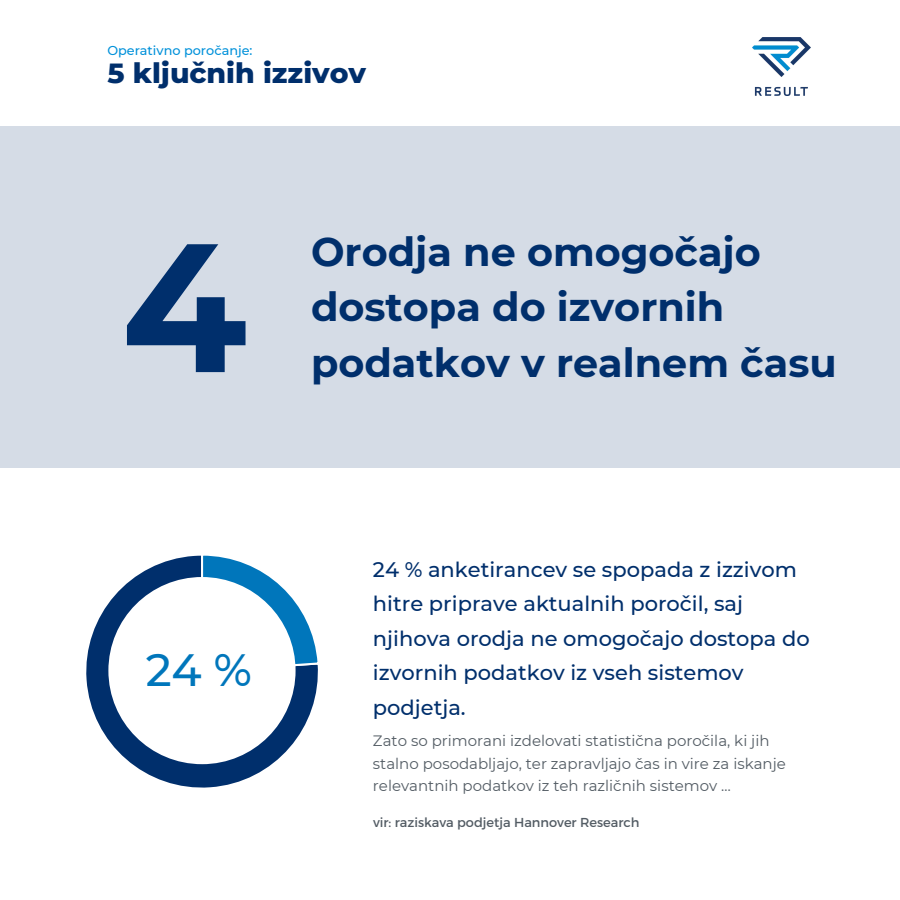
<style>
.page{position:relative;width:900px;height:900px;background:#fff}
.page>*{position:absolute;margin:0;border:0;box-sizing:border-box;transform-origin:0 0}
.t1{font:700 182.7px "Montserrat";color:#002f6c}
.t2{font:500 45.2px "Montserrat";color:#0076bb}
.t3{font:700 39.8px/55.5px "Montserrat";color:#002f6c}
.t4{font:800 28.3px "Montserrat";color:#002f6c}
.t5{font:500 21px/34.5px "Montserrat";color:#002f6c}
.t6{font:15px/22.5px "Montserrat";color:#535c64}
.t7{font:13px "Montserrat";color:#535c64}
.t8{font:500 12.8px "Montserrat";color:#0091da}
</style>
<div class="page">
<div style="left:0;top:126px;width:900px;height:342px;background:#d5dce6"></div>
<img style="left:752px;top:37px;width:58px;height:58px">
<svg style="left:86px;top:555px;width:232px;height:233px;fill:#002f6c"></svg>
<svg style="left:201px;top:555px;width:117px;height:118px"></svg>
<div style="left:109px;top:578px;width:186px;height:185px;background:#fff;border-radius:50%"></div>
<p class="t8" style="left:107px;top:42px;width:147px">Operativno poročanje:</p>
<p class="t4" style="left:107px;top:56px;width:260px">5 ključnih izzivov</p>
<p class="t1" style="left:121px;top:195px;width:127px">4</p>
<p class="t3" style="left:311px;top:224px;width:451px">Orodja ne omogočajo dostopa do izvornih</p>
<p class="t3" style="left:311px;top:335px;width:527px">podatkov v realnem času</p>
<p class="t2" style="left:146px;top:642px;width:108px">24 %</p>
<p class="t5" style="left:373px;top:552px;width:438px">24 % anketirancev se spopada z izzivom hitre priprave aktualnih poročil, saj njihova orodja ne omogočajo dostopa do izvornih podatkov iz vseh sistemov podjetja.</p>
<p class="t6" style="left:373px;top:730px;width:414px">Zato so primorani izdelovati statistična poročila, ki jih stalno posodabljajo, ter zapravljajo čas in vire za iskanje relevantnih podatkov iz teh različnih sistemov …</p>
<p class="t7" style="left:373px;top:814px;width:268px">vir: raziskava podjetja Hannover Research</p>
</div>
